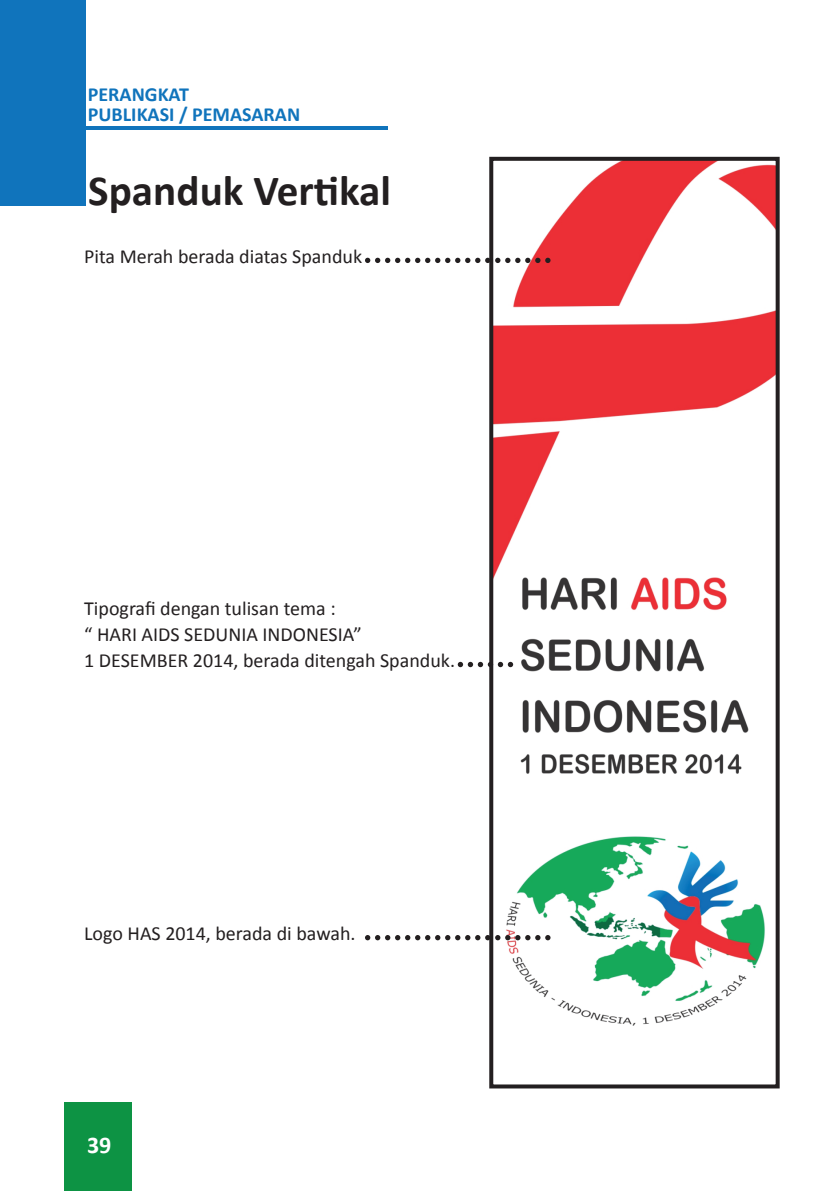
<style>
.page{position:relative;width:840px;height:1191px;background:#fff}
.page>*{position:absolute;margin:0;border:0;box-sizing:border-box;transform-origin:0 0}
.t1{font:700 43.2px "Calibri";color:#231f20}
.t2{font:700 24px "Calibri";color:#fff}
.t3{font:20px/26px "Calibri";color:#231f20}
.t4{font:700 20px/20px "Calibri";color:#1074bc}
</style>
<div class="page">
<img style="left:494px;top:162px;width:280px;height:864px">
<div style="left:489px;top:157px;width:290px;height:931px;border:4px solid #231f20"></div>
<div style="left:0;top:0;width:85px;height:206px;background:#1074bc"></div>
<div style="left:64px;top:1102px;width:68px;height:89px;background:#0d9344"></div>
<hr style="left:84px;top:127px;width:303px;height:3px;background:#1074bc">
<svg style="left:365px;top:258px;width:185px;height:5px"></svg>
<svg style="left:365px;top:935px;width:185px;height:5px"></svg>
<svg style="left:457px;top:662px;width:56px;height:5px"></svg>
<p class="t4" style="left:88px;top:84px;width:214px">PERANGKAT<br>PUBLIKASI / PEMASARAN</p>
<h1 class="t1" style="left:88px;top:163px;width:304px">Spanduk Vertikal</h1>
<p class="t3" style="left:84px;top:243px;width:279px">Pita Merah berada diatas Spanduk</p>
<p class="t3" style="left:84px;top:595px;width:372px">Tipografi dengan tulisan tema :<br>“ HARI AIDS SEDUNIA INDONESIA”<br>1 DESEMBER 2014, berada ditengah Spanduk.</p>
<p class="t3" style="left:84px;top:920px;width:273px">Logo HAS 2014, berada di bawah.</p>
<p class="t2" style="left:87px;top:1129px;width:26px">39</p>
</div>
